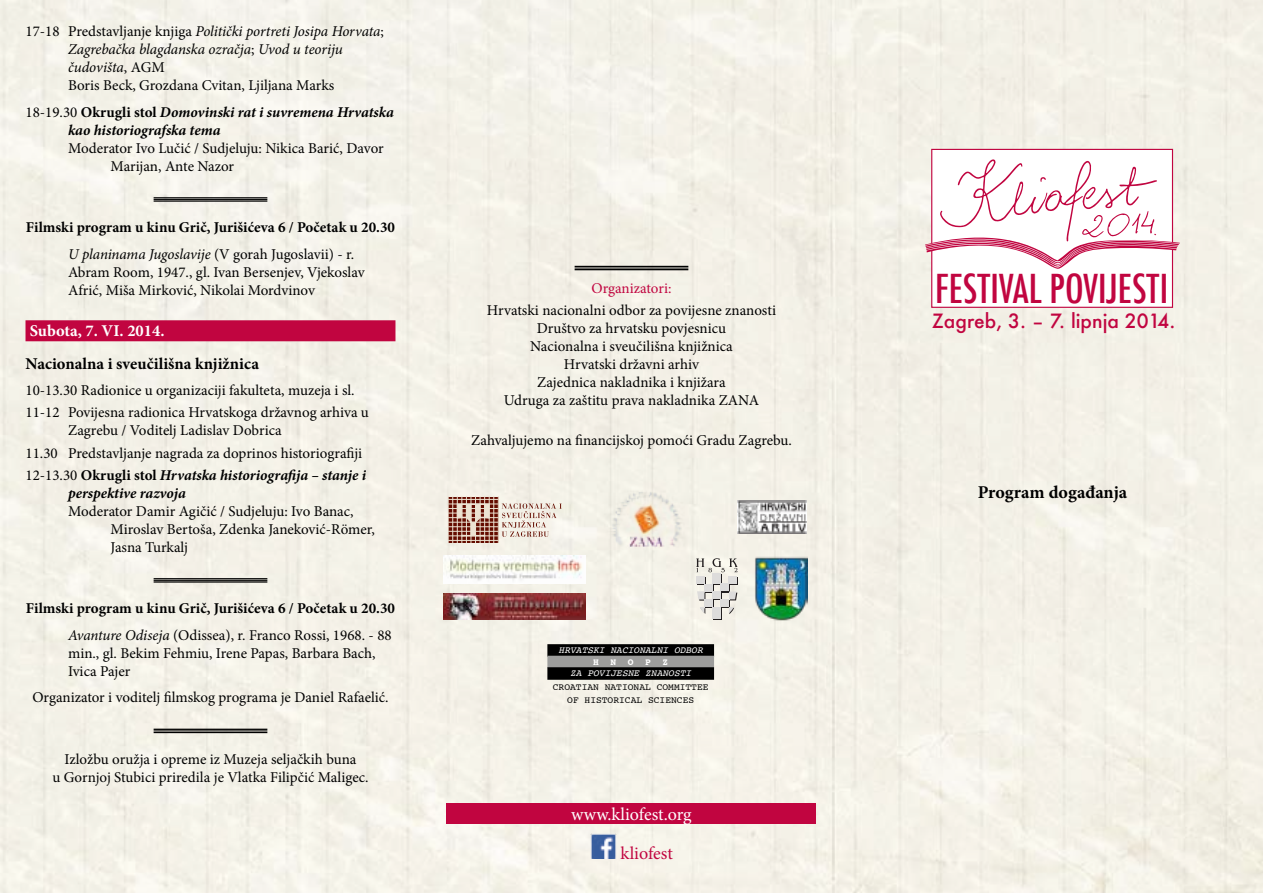
<style>
.page{position:relative;width:1263px;height:893px;background:#f3f1e7}
.page>*{position:absolute;margin:0;border:0;box-sizing:border-box;transform-origin:0 0}
.t1{font:500 condensed 39px "Futura";color:#c10540}
.t2{font:500 19.2px "Futura";color:#c10540}
.t3{font:700 18px "Minion Pro";color:#000}
.t4{font:18px "Minion Pro";color:#fff}
.t5{font:18px "Minion Pro";color:#c10540}
.t6{font:700 16.5px "Minion Pro";color:#000}
.t7{font:700 16.5px "Minion Pro";color:#fff}
.t8{font:15px/18px "Minion Pro";color:#000}
.t9{font:700 15px/26.5px "Minion Pro";color:#000;text-align:center}
.t10{font:italic 15px/18px "Minion Pro";letter-spacing:-.01em;color:#000}
.t11{font:italic 700 15px/18px "Minion Pro";letter-spacing:-.005em;color:#000}
.t12{font:15px "Minion Pro";color:#c10540}
.t13{font:9.6px/13.5px "Courier";color:#000;text-align:center}
.t14{font:italic 9.6px "Courier";color:#fff}
.t15{font:700 9.6px "Courier";color:#fff}
.s1{font-style:normal}
.s2{font-weight:400;font-style:normal}
.s3{font-weight:400;font-style:italic}
.s4{font-weight:400}
.s5{font-weight:700}
.s6{font-weight:700;font-style:italic}
</style>
<div class="page">
<div style="left:26px;top:320px;width:369px;height:21px;background:#c10540"></div>
<hr style="left:154px;top:197px;width:113px;height:1px;background:#000">
<hr style="left:154px;top:199px;width:113px;height:1px;background:#000">
<hr style="left:154px;top:200px;width:113px;height:2px;background:#000">
<hr style="left:154px;top:578px;width:113px;height:1px;background:#000">
<hr style="left:154px;top:580px;width:113px;height:1px;background:#000">
<hr style="left:154px;top:581px;width:113px;height:2px;background:#000">
<hr style="left:154px;top:729px;width:113px;height:1px;background:#000">
<hr style="left:154px;top:731px;width:113px;height:1px;background:#000">
<hr style="left:154px;top:732px;width:113px;height:1px;background:#000">
<hr style="left:575px;top:266px;width:113px;height:1px;background:#000">
<hr style="left:575px;top:268px;width:113px;height:1px;background:#000">
<hr style="left:575px;top:269px;width:113px;height:1px;background:#000">
<svg style="left:925px;top:148px;width:255px;height:160px"></svg>
<div style="left:446px;top:804px;width:370px;height:20px;background:#c10540"></div>
<img style="left:590px;top:833px;width:26px;height:26px">
<img style="left:605px;top:480px;width:83px;height:83px">
<svg style="left:448px;top:497px;width:114px;height:46px;background:#caaea2"></svg>
<svg style="left:696px;top:558px;width:42px;height:14px"></svg>
<svg style="left:697px;top:577px;width:8px;height:8px"></svg>
<div style="left:705px;top:585px;width:9px;height:8px;background:#dddcdb"></div>
<div style="left:713px;top:592px;width:9px;height:8px;background:#231f20"></div>
<div style="left:721px;top:600px;width:9px;height:8px;background:#231f20"></div>
<div style="left:722px;top:585px;width:8px;height:7px;background:#231f20"></div>
<div style="left:730px;top:577px;width:8px;height:8px;background:#231f20"></div>
<svg style="left:705px;top:600px;width:8px;height:8px"></svg>
<div style="left:713px;top:608px;width:8px;height:11px;background:#dddcdb"></div>
<div style="left:714px;top:575px;width:8px;height:10px;background:#231f20"></div>
<div style="left:696px;top:576px;width:8px;height:8px;background:#dddcdb"></div>
<div style="left:704px;top:584px;width:9px;height:7px;background:#dddcdb"></div>
<div style="left:712px;top:591px;width:9px;height:8px;background:#dddcdb"></div>
<div style="left:720px;top:599px;width:9px;height:8px;background:#dddcdb"></div>
<div style="left:721px;top:583px;width:8px;height:8px;background:#dddcdb"></div>
<div style="left:729px;top:576px;width:8px;height:8px;background:#dddcdb"></div>
<div style="left:704px;top:599px;width:8px;height:8px;background:#dddcdb"></div>
<div style="left:712px;top:607px;width:8px;height:11px;background:#dddcdb"></div>
<svg style="left:697px;top:591px;width:8px;height:10px"></svg>
<svg style="left:729px;top:591px;width:8px;height:9px"></svg>
<div style="left:713px;top:573px;width:8px;height:11px;background:#dddcdb"></div>
<svg style="left:700px;top:607px;width:5px;height:7px"></svg>
<svg style="left:729px;top:607px;width:5px;height:7px"></svg>
<img style="left:738px;top:500px;width:68px;height:33px">
<img style="left:444px;top:555px;width:141px;height:29px">
<img style="left:444px;top:593px;width:141px;height:26px">
<img style="left:754px;top:554px;width:53px;height:69px">
<div style="left:547px;top:644px;width:167px;height:13px;background:#000"></div>
<div style="left:547px;top:656px;width:167px;height:12px;background:#9d9d9c"></div>
<div style="left:547px;top:667px;width:167px;height:13px;background:#000"></div>
<p class="t10" style="left:68px;top:23px;width:317px;text-indent:-43px"><span class="s1">17-18 Predstavljanje knjiga</span> Politički portreti Josipa Horvata<span class="s1">; </span>Zagrebačka blagdanska ozračja<span class="s1">;</span> Uvod u teoriju čudovišta<span class="s1">, AGM<br>Boris Beck, Grozdana Cvitan, Ljiljana Marks</span></p>
<p class="t11" style="left:68px;top:103px;width:327px;text-indent:-43px"><span class="s2">18-19.30</span> <span class="s1">Okrugli stol</span> Domovinski rat i suvremena Hrvatska kao historiografska tema</p>
<p class="t8" style="left:111px;top:139px;width:275px;text-indent:-43px">Moderator Ivo Lučić / Sudjeluju: Nikica Barić, Davor<br>Marijan, Ante Nazor</p>
<p class="t9" style="left:26px;top:214px;width:371px">Filmski program u kinu Grič, Jurišićeva 6 / Početak u 20.30<br><span class="s3">U planinama Jugoslavije</span> <span class="s4">(V gorah Jugoslavii) - r.</span></p>
<p class="t8" style="left:68px;top:263px;width:298px">Abram Room, 1947., gl. Ivan Bersenjev, Vjekoslav<br>Afrić, Miša Mirković, Nikolai Mordvinov</p>
<p class="t7" style="left:30px;top:319px;width:136px">Subota, 7. VI. 2014.</p>
<p class="t6" style="left:26px;top:352px;width:235px">Nacionalna i sveučilišna knjižnica</p>
<p class="t8" style="left:26px;top:379px;width:345px;line-height:22.2px">10-13.30 Radionice u organizaciji fakulteta, muzeja i sl.<br>11-12 Povijesna radionica Hrvatskoga državnog arhiva u</p>
<p class="t8" style="left:26px;top:419px;width:342px;line-height:22.2px;text-indent:43px">Zagrebu / Voditelj Ladislav Dobrica<br>11.30 Predstavljanje nagrada za doprinos historiografiji<br>12-13.30 <span class="s5">Okrugli stol</span> <span class="s6">Hrvatska historiografija – stanje i</span></p>
<p class="t11" style="left:68px;top:484px;width:119px">perspektive razvoja</p>
<p class="t8" style="left:111px;top:502px;width:266px;text-indent:-43px">Moderator Damir Agičić / Sudjeluju: Ivo Banac,<br>Miroslav Bertoša, Zdenka Janeković-Römer,<br>Jasna Turkalj</p>
<p class="t9" style="left:26px;top:595px;width:371px;text-align:right">Filmski program u kinu Grič, Jurišićeva 6 / Početak u 20.30<br><span class="s3">Avanture Odiseja</span> <span class="s4">(Odissea), r. Franco Rossi, 1968. - 88</span></p>
<p class="t8" style="left:68px;top:644px;width:309px">min., gl. Bekim Fehmiu, Irene Papas, Barbara Bach,<br>Ivica Pajer</p>
<p class="t8" style="left:32px;top:689px;width:358px">Organizator i voditelj filmskog programa je Daniel Rafaelić.</p>
<p class="t8" style="left:52px;top:750px;width:318px;text-align:center">Izložbu oružja i opreme iz Muzeja seljačkih buna<br>u Gornjoj Stubici priredila je Vlatka Filipčić Maligec.</p>
<p class="t12" style="left:591px;top:278px;width:81px">Organizatori:</p>
<p class="t8" style="left:487px;top:301px;width:291px;text-align:center">Hrvatski nacionalni odbor za povijesne znanosti Društvo za hrvatsku povjesnicu<br>Nacionalna i sveučilišna knjižnica<br>Hrvatski državni arhiv<br>Zajednica nakladnika i knjižara<br>Udruga za zaštitu prava nakladnika ZANA</p>
<p class="t8" style="left:471px;top:431px;width:322px">Zahvaljujemo na financijskoj pomoći Gradu Zagrebu.</p>
<p class="t14" style="left:559px;top:643px;width:146px">HRVATSKI NACIONALNI ODBOR</p>
<p class="t15" style="left:593px;top:654px;width:77px">H N O P Z</p>
<p class="t14" style="left:570px;top:666px;width:123px">ZA POVIJESNE ZNANOSTI</p>
<p class="t13" style="left:553px;top:680px;width:157px">CROATIAN NATIONAL COMMITTEE<br>OF HISTORICAL SCIENCES</p>
<p class="t4" style="left:571px;top:803px;width:122px">www.kliofest.org</p>
<p class="t5" style="left:621px;top:841px;width:54px">kliofest</p>
<h1 class="t1" style="left:935px;top:263px;width:235px">FESTIVAL POVIJESTI</h1>
<p class="t2" style="left:932px;top:307px;width:245px">Zagreb, 3. – 7. lipnja 2014.</p>
<p class="t3" style="left:978px;top:479px;width:151px">Program događanja</p>
</div>
